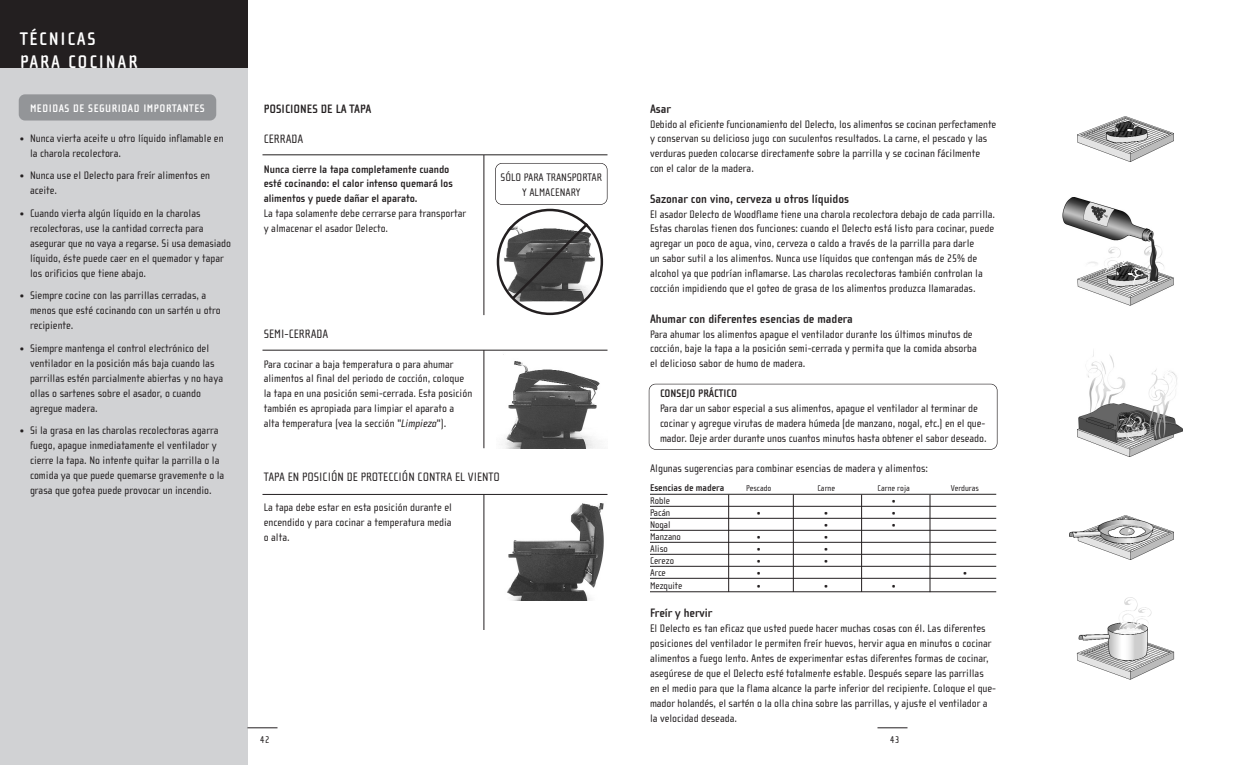
<style>
.page{position:relative;width:1260px;height:765px;background:#fff}
.page>*{position:absolute;margin:0;border:0;box-sizing:border-box;transform-origin:0 0}
.t1{font:700 18.75px/22.5px "Cholla Sans";letter-spacing:.095em;color:#fff}
.t2{font:700 12.5px "Cholla Sans";color:#231f20}
.t3{font:12.5px "Cholla Sans";color:#231f20}
.t4{font:11.25px/15px "Cholla Sans";color:#231f20}
.t5{font:700 11.25px/15px "Cholla Sans";color:#231f20}
.t6{font:700 11.25px "Cholla Sans";letter-spacing:.045em;color:#fff}
.t7{font:10px "Cholla Sans";color:#231f20}
.t8{font:700 10px "Cholla Sans";color:#231f20}
.t9{font:8.75px "Cholla Sans";color:#231f20}
.s1{font-style:italic}
</style>
<div class="page">
<div style="left:0;top:68px;width:248px;height:697px;background:#d1d2d4"></div>
<div style="left:19px;top:94px;width:197px;height:27px;background:#939598;border-radius:6px"></div>
<hr style="left:878px;top:728px;width:30px;height:1px;background:#231f20">
<hr style="left:248px;top:728px;width:30px;height:1px;background:#231f20">
<div style="left:0;top:0;width:248px;height:68px;background:#231f20"></div>
<hr style="left:650px;top:494px;width:346px;height:1px;background:#231f20">
<hr style="left:650px;top:506px;width:346px;height:1px;background:#231f20">
<hr style="left:650px;top:518px;width:346px;height:1px;background:#231f20">
<hr style="left:650px;top:530px;width:346px;height:1px;background:#231f20">
<hr style="left:650px;top:542px;width:346px;height:1px;background:#231f20">
<hr style="left:650px;top:554px;width:346px;height:1px;background:#231f20">
<hr style="left:650px;top:566px;width:346px;height:1px;background:#231f20">
<hr style="left:650px;top:578px;width:346px;height:1px;background:#231f20">
<hr style="left:650px;top:592px;width:346px;height:1px;background:#231f20">
<hr style="left:728px;top:495px;width:1px;height:97px;background:#231f20">
<hr style="left:793px;top:495px;width:1px;height:97px;background:#231f20">
<hr style="left:861px;top:495px;width:1px;height:97px;background:#231f20">
<hr style="left:930px;top:495px;width:1px;height:97px;background:#231f20">
<hr style="left:484px;top:155px;width:1px;height:160px;background:#231f20">
<hr style="left:262px;top:155px;width:346px;height:1px;background:#231f20">
<img style="left:503px;top:354px;width:97px;height:94px">
<hr style="left:484px;top:350px;width:1px;height:98px;background:#231f20">
<hr style="left:262px;top:350px;width:346px;height:1px;background:#231f20">
<img style="left:507px;top:503px;width:97px;height:98px">
<hr style="left:484px;top:494px;width:1px;height:136px;background:#231f20">
<hr style="left:262px;top:494px;width:346px;height:1px;background:#231f20">
<div style="left:495px;top:163px;width:113px;height:42px;border:1px solid #231f20;border-radius:7px"></div>
<svg style="left:497px;top:209px;width:106px;height:106px"></svg>
<img style="left:1076px;top:597px;width:99px;height:83px">
<img style="left:1078px;top:350px;width:105px;height:106px">
<img style="left:1062px;top:197px;width:112px;height:109px">
<img style="left:1069px;top:515px;width:105px;height:44px">
<img style="left:1077px;top:117px;width:96px;height:44px">
<div style="left:649px;top:384px;width:349px;height:66px;border:1px solid #231f20;border-radius:7px"></div>
<h1 class="t1" style="left:20px;top:29px;width:119px">TÉCNICAS<br>PARA COCINAR</h1>
<p class="t6" style="left:30px;top:104px;width:176px">MEDIDAS DE SEGURIDAD IMPORTANTES</p>
<p class="t4" style="left:30px;top:131px;width:195px;text-indent:-10px">• Nunca vierta aceite u otro líquido inflamable en la charola recolectora.</p>
<p class="t4" style="left:30px;top:169px;width:182px;text-indent:-10px">• Nunca use el Delecto para freír alimentos en aceite.</p>
<p class="t4" style="left:30px;top:206px;width:203px;text-indent:-10px">• Cuando vierta algún líquido en la charolas recolectoras, use la cantidad correcta para asegurar que no vaya a regarse. Si usa demasiado líquido, éste puede caer en el quemador y tapar los orificios que tiene abajo.</p>
<p class="t4" style="left:30px;top:289px;width:192px;text-indent:-10px">• Siempre cocine con las parrillas cerradas, a menos que esté cocinando con un sartén u otro recipiente.</p>
<p class="t4" style="left:30px;top:341px;width:195px;text-indent:-10px">• Siempre mantenga el control electrónico del ventilador en la posición más baja cuando las parrillas estén parcialmente abiertas y no haya ollas o sartenes sobre el asador, o cuando agregue madera.</p>
<p class="t4" style="left:30px;top:424px;width:196px;text-indent:-10px">• Si la grasa en las charolas recolectoras agarra fuego, apague inmediatamente el ventilador y cierre la tapa. No intente quitar la parrilla o la comida ya que puede quemarse gravemente o la grasa que gotea puede provocar un incendio.</p>
<p class="t2" style="left:264px;top:104px;width:109px">POSICIONES DE LA TAPA</p>
<p class="t3" style="left:264px;top:134px;width:41px">CERRADA</p>
<p class="t5" style="left:264px;top:162px;width:191px">Nunca cierre la tapa completamente cuando esté cocinando: el calor intenso quemará los alimentos y puede dañar el aparato.</p>
<p class="t4" style="left:264px;top:207px;width:204px">La tapa solamente debe cerrarse para transportar y almacenar el asador Delecto.</p>
<p class="t4" style="left:501px;top:171px;width:103px;text-align:center">SÓLO PARA TRANSPORTAR<br>Y ALMACENARY</p>
<p class="t3" style="left:264px;top:329px;width:66px">SEMI-CERRADA</p>
<p class="t4" style="left:264px;top:357px;width:210px">Para cocinar a baja temperatura o para ahumar alimentos al final del periodo de cocción, coloque la tapa en una posición semi-cerrada. Esta posición también es apropiada para limpiar el aparato a alta temperatura (vea la sección "<span class="s1">Limpieza</span>").</p>
<p class="t3" style="left:264px;top:472px;width:238px">TAPA EN POSICIÓN DE PROTECCIÓN CONTRA EL VIENTO</p>
<p class="t4" style="left:264px;top:501px;width:190px;text-align:justify">La tapa debe estar en esta posición durante el encendido y para cocinar a temperatura media o alta.</p>
<p class="t2" style="left:650px;top:104px;width:22px">Asar</p>
<p class="t4" style="left:650px;top:117px;width:348px">Debido al eficiente funcionamiento del Delecto, los alimentos se cocinan perfectamente y conservan su delicioso jugo con suculentos resultados. La carne, el pescado y las verduras pueden colocarse directamente sobre la parrilla y se cocinan fácilmente con el calor de la madera.</p>
<p class="t2" style="left:650px;top:194px;width:201px">Sazonar con vino, cerveza u otros líquidos</p>
<p class="t4" style="left:650px;top:207px;width:347px">El asador Delecto de Woodflame tiene una charola recolectora debajo de cada parrilla.<br>Estas charolas tienen dos funciones: cuando el Delecto está listo para cocinar, puede agregar un poco de agua, vino, cerveza o caldo a través de la parrilla para darle<br>un sabor sutil a los alimentos. Nunca use líquidos que contengan más de 25% de alcohol ya que podrían inflamarse. Las charolas recolectoras también controlan la cocción impidiendo que el goteo de grasa de los alimentos produzca llamaradas.</p>
<p class="t2" style="left:650px;top:314px;width:204px">Ahumar con diferentes esencias de madera</p>
<p class="t4" style="left:650px;top:327px;width:328px">Para ahumar los alimentos apague el ventilador durante los últimos minutos de cocción, baje la tapa a la posición semi-cerrada y permita que la comida absorba el delicioso sabor de humo de madera.</p>
<p class="t5" style="left:660px;top:387px;width:79px">CONSEJO PRÁCTICO</p>
<p class="t4" style="left:660px;top:402px;width:328px">Para dar un sabor especial a sus alimentos, apague el ventilador al terminar de cocinar y agregue virutas de madera húmeda (de manzano, nogal, etc.) en el que&shy;mador. Deje arder durante unos cuantos minutos hasta obtener el sabor deseado.</p>
<p class="t4" style="left:650px;top:462px;width:280px">Algunas sugerencias para combinar esencias de madera y alimentos:</p>
<p class="t8" style="left:650px;top:484px;width:76px">Esencias de madera</p>
<p class="t9" style="left:746px;top:485px;width:27px">Pescado</p>
<p class="t9" style="left:817px;top:485px;width:19px">Carne</p>
<p class="t9" style="left:878px;top:485px;width:34px">Carne roja</p>
<p class="t9" style="left:951px;top:485px;width:30px">Verduras</p>
<p class="t7" style="left:650px;top:497px;width:22px">Roble</p>
<p class="t7" style="left:892px;top:497px;width:5px">•</p>
<p class="t7" style="left:650px;top:509px;width:22px">Pacán</p>
<p class="t7" style="left:757px;top:509px;width:5px">•</p>
<p class="t7" style="left:824px;top:509px;width:5px">•</p>
<p class="t7" style="left:892px;top:509px;width:5px">•</p>
<p class="t7" style="left:650px;top:521px;width:22px">Nogal</p>
<p class="t7" style="left:824px;top:521px;width:5px">•</p>
<p class="t7" style="left:892px;top:521px;width:5px">•</p>
<p class="t7" style="left:650px;top:533px;width:33px">Manzano</p>
<p class="t7" style="left:757px;top:533px;width:5px">•</p>
<p class="t7" style="left:824px;top:533px;width:5px">•</p>
<p class="t7" style="left:650px;top:545px;width:20px">Aliso</p>
<p class="t7" style="left:757px;top:545px;width:5px">•</p>
<p class="t7" style="left:824px;top:545px;width:5px">•</p>
<p class="t7" style="left:650px;top:557px;width:26px">Cerezo</p>
<p class="t7" style="left:757px;top:557px;width:5px">•</p>
<p class="t7" style="left:824px;top:557px;width:5px">•</p>
<p class="t7" style="left:650px;top:569px;width:17px">Arce</p>
<p class="t7" style="left:757px;top:569px;width:5px">•</p>
<p class="t7" style="left:963px;top:569px;width:5px">•</p>
<p class="t7" style="left:650px;top:582px;width:34px">Mezquite</p>
<p class="t7" style="left:757px;top:582px;width:5px">•</p>
<p class="t7" style="left:824px;top:582px;width:5px">•</p>
<p class="t7" style="left:892px;top:582px;width:5px">•</p>
<p class="t2" style="left:650px;top:609px;width:64px">Freír y hervir</p>
<p class="t4" style="left:650px;top:622px;width:348px">El Delecto es tan eficaz que usted puede hacer muchas cosas con él. Las diferentes posiciones del ventilador le permiten freír huevos, hervir agua en minutos o cocinar alimentos a fuego lento. Antes de experimentar estas diferentes formas de cocinar, asegúrese de que el Delecto esté totalmente estable. Después separe las parrillas en el medio para que la flama alcance la parte inferior del recipiente. Coloque el que&shy;mador holandés, el sartén o la olla china sobre las parrillas, y ajuste el ventilador a la velocidad deseada.</p>
<p class="t7" style="left:260px;top:736px;width:11px">42</p>
<p class="t7" style="left:890px;top:736px;width:11px">43</p>
</div>
